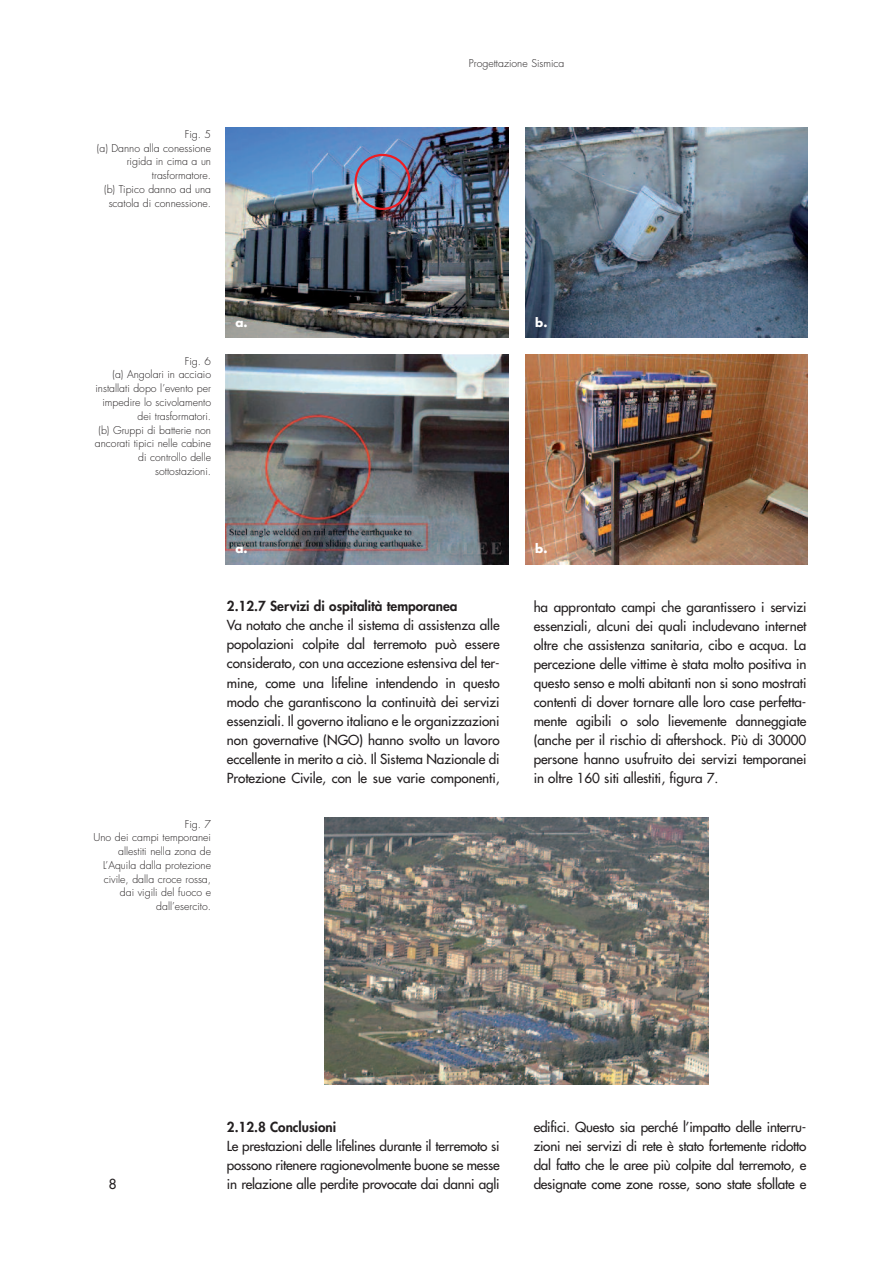
<style>
.page{position:relative;width:893px;height:1263px;background:#fff}
.page>*{position:absolute;margin:0;border:0;box-sizing:border-box;transform-origin:0 0}
.t1{font:13.5px/19px "Futura";letter-spacing:-.01em;color:#231f20;text-align:justify}
.t2{font:800 13.5px "Futura";color:#231f20}
.t3{font:700 12px "Futura";color:#fff}
.t4{font:300 10.5px/13.8px "Futura";color:#231f20;text-align:right}
</style>
<div class="page">
<img style="left:225px;top:128px;width:283px;height:209px">
<img style="left:525px;top:128px;width:283px;height:209px">
<img style="left:354px;top:154px;width:57px;height:56px">
<img style="left:225px;top:354px;width:283px;height:210px">
<img style="left:525px;top:354px;width:283px;height:210px">
<img style="left:324px;top:817px;width:385px;height:267px">
<p class="t4" style="left:97px;top:128px;width:116px">Fig. 5<br>(a) Danno alla conessione rigida in cima a un trasformatore.<br>(b) Tipico danno ad una scatola di connessione.</p>
<p class="t4" style="left:469px;top:57px;width:97px">Progettazione Sismica</p>
<p class="t4" style="left:95px;top:355px;width:118px">Fig. 6<br>(a) Angolari in acciaio installati dopo l’evento per impedire lo scivolamento dei trasformatori.<br>(b) Gruppi di batterie non ancorati tipici nelle cabine di controllo delle sottostazioni.</p>
<p class="t3" style="left:235px;top:317px;width:14px">a.</p>
<p class="t3" style="left:535px;top:317px;width:14px">b.</p>
<p class="t3" style="left:235px;top:543px;width:14px">a.</p>
<p class="t3" style="left:535px;top:543px;width:14px">b.</p>
<p class="t4" style="left:94px;top:818px;width:119px">Fig. 7<br>Uno dei campi temporanei allestiti nella zona de<br>L’Aquila dalla protezione civile, dalla croce rossa, dai vigili del fuoco e dall’esercito.</p>
<p class="t2" style="left:227px;top:600px;width:232px">2.12.7 Servizi di ospitalità temporanea</p>
<p class="t1" style="left:227px;top:617px;width:274px">Va notato che anche il sistema di assistenza alle popolazioni colpite dal terremoto può essere considerato, con una accezione estensiva del ter&shy;mine, come una lifeline intendendo in questo modo che garantiscono la continuità dei servizi essenziali. Il governo italiano e le organizzazioni non governative (NGO) hanno svolto un lavoro eccellente in merito a ciò. Il Sistema Nazionale di Protezione Civile, con le sue varie componenti,</p>
<p class="t1" style="left:534px;top:598px;width:274px">ha approntato campi che garantissero i servizi essenziali, alcuni dei quali includevano internet oltre che assistenza sanitaria, cibo e acqua. La percezione delle vittime è stata molto positiva in questo senso e molti abitanti non si sono mostrati contenti di dover tornare alle loro case perfetta&shy;mente agibili o solo lievemente danneggiate (anche per il rischio di aftershock. Più di 30000 persone hanno usufruito dei servizi temporanei in oltre 160 siti allestiti, figura 7.</p>
<p class="t1" style="left:109px;top:1175px;width:9px">8</p>
<p class="t2" style="left:227px;top:1120px;width:111px">2.12.8 Conclusioni</p>
<p class="t1" style="left:227px;top:1137px;width:274px">Le prestazioni delle lifelines durante il terremoto si possono ritenere ragionevolmente buone se messe in relazione alle perdite provocate dai danni agli</p>
<p class="t1" style="left:534px;top:1118px;width:274px">edifici. Questo sia perché l’impatto delle interru&shy;zioni nei servizi di rete è stato fortemente ridotto dal fatto che le aree più colpite dal terremoto, e designate come zone rosse, sono state sfollate e</p>
</div>
